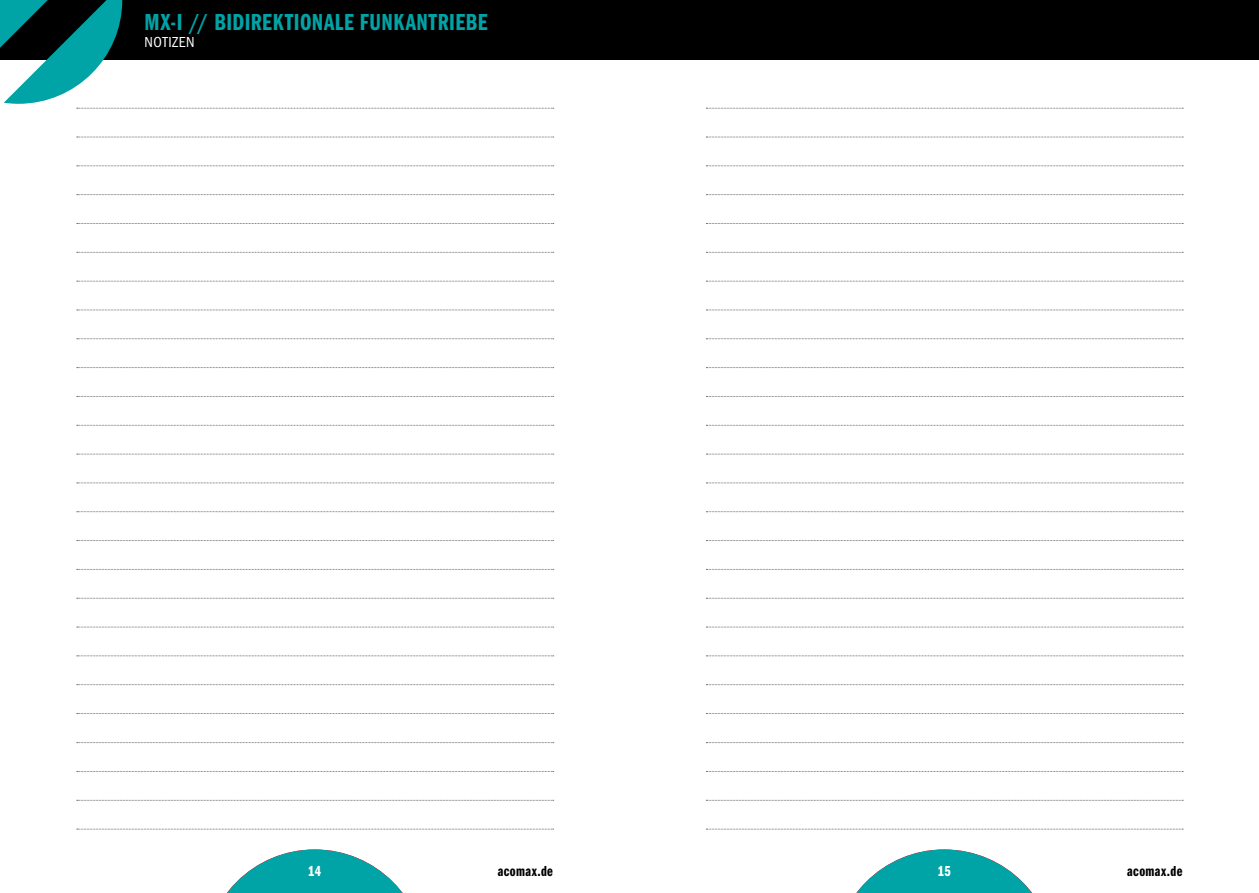
<style>
.page{position:relative;width:1259px;height:893px;background:#fff}
.page>*{position:absolute;margin:0;border:0;box-sizing:border-box;transform-origin:0 0}
.bold{font:24px "Franklin Gothic LT Demi Cmpr";letter-spacing:.02em;color:#00a3a6}
.bold-2{font:15px "Franklin Gothic LT Demi Cmpr";letter-spacing:.03em;color:#000}
.bold-3{font:condensed 15px "Franklin Gothic LT";letter-spacing:.035em;color:#fff}
.Fließtext_rot_bld_8{font:15px "Franklin Gothic LT Demi Cmpr";color:#fff}
</style>
<div class="page">
<div style="left:0;top:0;width:1259px;height:60px;background:#000"></div>
<svg style="left:856px;top:849px;width:176px;height:44px"></svg>
<svg style="left:227px;top:849px;width:176px;height:44px"></svg>
<svg style="left:706px;top:829px;width:477px;height:1px"></svg>
<svg style="left:706px;top:108px;width:477px;height:1px"></svg>
<svg style="left:706px;top:137px;width:477px;height:1px"></svg>
<svg style="left:706px;top:166px;width:477px;height:1px"></svg>
<svg style="left:706px;top:194px;width:477px;height:1px"></svg>
<svg style="left:706px;top:223px;width:477px;height:1px"></svg>
<svg style="left:706px;top:252px;width:477px;height:1px"></svg>
<svg style="left:706px;top:281px;width:477px;height:1px"></svg>
<svg style="left:706px;top:310px;width:477px;height:1px"></svg>
<svg style="left:706px;top:339px;width:477px;height:1px"></svg>
<svg style="left:706px;top:367px;width:477px;height:1px"></svg>
<svg style="left:706px;top:396px;width:477px;height:1px"></svg>
<svg style="left:706px;top:425px;width:477px;height:1px"></svg>
<svg style="left:706px;top:454px;width:477px;height:1px"></svg>
<svg style="left:706px;top:598px;width:477px;height:1px"></svg>
<svg style="left:706px;top:742px;width:477px;height:1px"></svg>
<svg style="left:706px;top:483px;width:477px;height:1px"></svg>
<svg style="left:706px;top:627px;width:477px;height:1px"></svg>
<svg style="left:706px;top:771px;width:477px;height:1px"></svg>
<svg style="left:706px;top:511px;width:477px;height:1px"></svg>
<svg style="left:706px;top:656px;width:477px;height:1px"></svg>
<svg style="left:706px;top:800px;width:477px;height:1px"></svg>
<svg style="left:706px;top:540px;width:477px;height:1px"></svg>
<svg style="left:706px;top:684px;width:477px;height:1px"></svg>
<svg style="left:706px;top:569px;width:477px;height:1px"></svg>
<svg style="left:706px;top:713px;width:477px;height:1px"></svg>
<svg style="left:77px;top:829px;width:477px;height:1px"></svg>
<svg style="left:0;top:0;width:554px;height:109px"></svg>
<svg style="left:77px;top:137px;width:477px;height:1px"></svg>
<svg style="left:77px;top:166px;width:477px;height:1px"></svg>
<svg style="left:77px;top:194px;width:477px;height:1px"></svg>
<svg style="left:77px;top:223px;width:477px;height:1px"></svg>
<svg style="left:77px;top:252px;width:477px;height:1px"></svg>
<svg style="left:77px;top:281px;width:477px;height:1px"></svg>
<svg style="left:77px;top:310px;width:477px;height:1px"></svg>
<svg style="left:77px;top:339px;width:477px;height:1px"></svg>
<svg style="left:77px;top:367px;width:477px;height:1px"></svg>
<svg style="left:77px;top:396px;width:477px;height:1px"></svg>
<svg style="left:77px;top:425px;width:477px;height:1px"></svg>
<svg style="left:77px;top:454px;width:477px;height:1px"></svg>
<svg style="left:77px;top:598px;width:477px;height:1px"></svg>
<svg style="left:77px;top:742px;width:477px;height:1px"></svg>
<svg style="left:77px;top:483px;width:477px;height:1px"></svg>
<svg style="left:77px;top:627px;width:477px;height:1px"></svg>
<svg style="left:77px;top:771px;width:477px;height:1px"></svg>
<svg style="left:77px;top:511px;width:477px;height:1px"></svg>
<svg style="left:77px;top:656px;width:477px;height:1px"></svg>
<svg style="left:77px;top:800px;width:477px;height:1px"></svg>
<svg style="left:77px;top:540px;width:477px;height:1px"></svg>
<svg style="left:77px;top:684px;width:477px;height:1px"></svg>
<svg style="left:77px;top:569px;width:477px;height:1px"></svg>
<svg style="left:77px;top:713px;width:477px;height:1px"></svg>
<p class="bold" style="left:145px;top:9px;width:344px">MX-I // BIDIREKTIONALE FUNKANTRIEBE</p>
<p class="bold-3" style="left:145px;top:33px;width:52px">NOTIZEN</p>
<p class="Fließtext_rot_bld_8" style="left:308px;top:863px;width:14px">14</p>
<p class="bold-2" style="left:498px;top:863px;width:57px">acomax.de</p>
<p class="Fließtext_rot_bld_8" style="left:937px;top:863px;width:15px">15</p>
<p class="bold-2" style="left:1127px;top:863px;width:57px">acomax.de</p>
</div>
